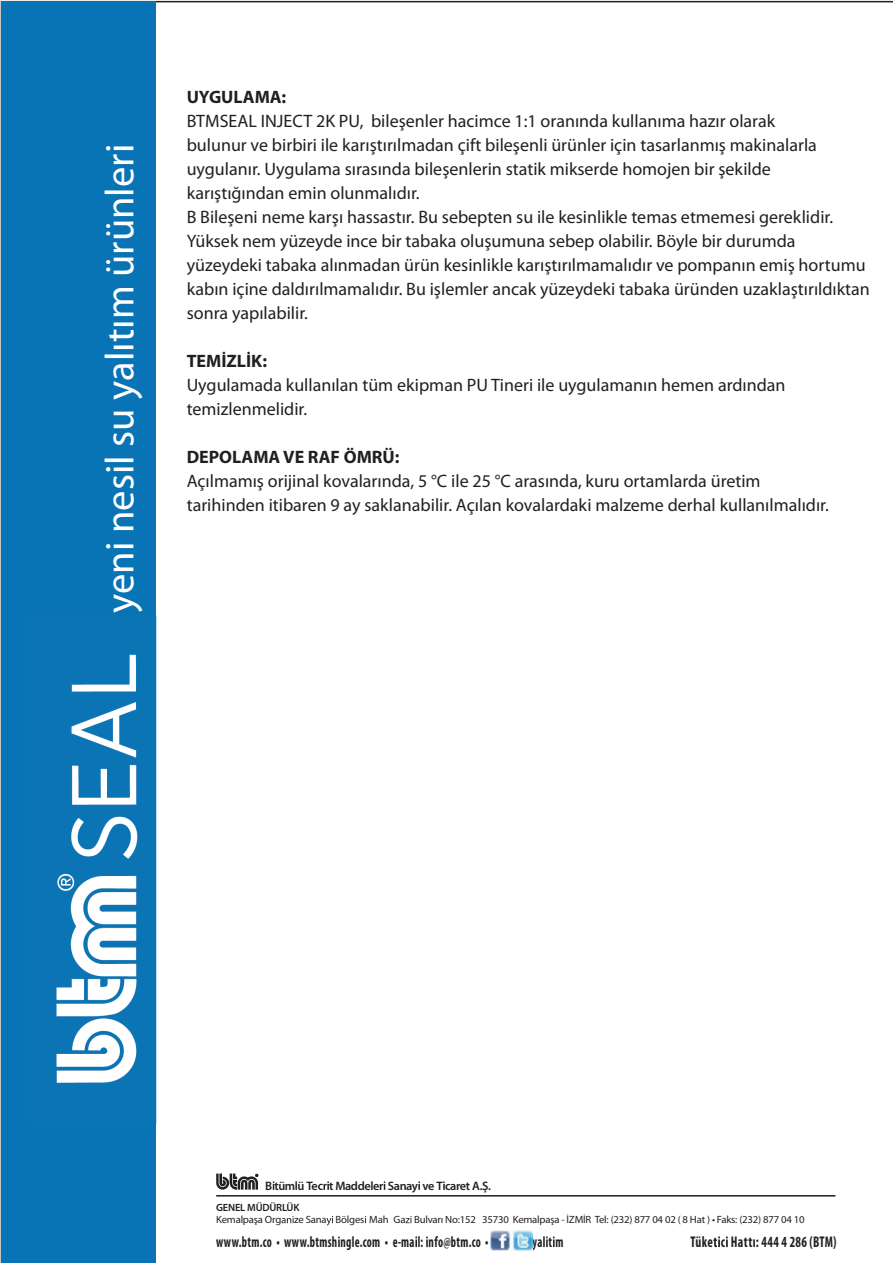
<style>
.page{position:relative;width:893px;height:1263px;background:#fff}
.page>*{position:absolute;margin:0;border:0;box-sizing:border-box;transform-origin:0 0}
.t1{font:40.5px "Myriad Pro";color:#fff}
.t2{font:18px/24px "Myriad Pro";color:#231f20}
.t3{font:700 18px "Myriad Pro";color:#231f20}
.t4{font:700 condensed 15.6px "Myriad Pro";letter-spacing:.025em;color:#231f20;scale:.76 1}
.t5{font:700 condensed 15.6px "Myriad Pro";letter-spacing:.025em;color:#231f20;scale:.84 1}
.t6{font:600 12.3px "Myriad Pro";letter-spacing:-.035em;color:#231f20}
.t7{font:10.5px "Myriad Pro";letter-spacing:-.02em;color:#231f20}
.t8{font:600 10.5px "Myriad Pro";letter-spacing:-.02em;color:#231f20}
</style>
<div class="page">
<div style="left:2px;top:2px;width:154px;height:1261px;background:#0974b5"></div>
<img style="left:56px;top:615px;width:101px;height:509px">
<svg style="left:281px;top:1216px;width:13px;height:7px"></svg>
<svg style="left:326px;top:1216px;width:7px;height:9px"></svg>
<svg style="left:405px;top:1216px;width:7px;height:7px"></svg>
<svg style="left:318px;top:1181px;width:11px;height:9px"></svg>
<svg style="left:418px;top:1181px;width:2px;height:9px"></svg>
<svg style="left:443px;top:1181px;width:2px;height:9px"></svg>
<svg style="left:216px;top:1173px;width:42px;height:17px"></svg>
<hr style="left:216px;top:1195px;width:619px;height:1px;background:#231f20">
<svg style="left:338px;top:1236px;width:2px;height:11px"></svg>
<svg style="left:543px;top:1236px;width:12px;height:11px"></svg>
<svg style="left:713px;top:1236px;width:7px;height:11px"></svg>
<svg style="left:726px;top:1236px;width:2px;height:11px"></svg>
<img style="left:490px;top:1231px;width:42px;height:20px">
<h1 class="t1" style="left:95px;top:613px;width:470px;rotate:-90deg">yeni nesil su yalıtım ürünleri</h1>
<p class="t3" style="left:187px;top:85px;width:101px">UYGULAMA:</p>
<p class="t2" style="left:187px;top:108px;width:685px">BTMSEAL INJECT 2K PU, bileşenler hacimce 1:1 oranında kullanıma hazır olarak<br>bulunur ve birbiri ile karıştırılmadan çift bileşenli ürünler için tasarlanmış makinalarla uygulanır. Uygulama sırasında bileşenlerin statik mikserde homojen bir şekilde karıştığından emin olunmalıdır.<br>B Bileşeni neme karşı hassastır. Bu sebepten su ile kesinlikle temas etmemesi gereklidir.<br>Yüksek nem yüzeyde ince bir tabaka oluşumuna sebep olabilir. Böyle bir durumda yüzeydeki tabaka alınmadan ürün kesinlikle karıştırılmamalıdır ve pompanın emiş hortumu kabın içine daldırılmamalıdır. Bu işlemler ancak yüzeydeki tabaka üründen uzaklaştırıldıktan sonra yapılabilir.</p>
<p class="t3" style="left:187px;top:349px;width:82px">TEMİZLİK:</p>
<p class="t2" style="left:187px;top:372px;width:600px">Uygulamada kullanılan tüm ekipman PU Tineri ile uygulamanın hemen ardından temizlenmelidir.</p>
<p class="t3" style="left:187px;top:445px;width:214px">DEPOLAMA VE RAF ÖMRÜ:</p>
<p class="t2" style="left:187px;top:468px;width:644px">Açılmamış orijinal kovalarında, 5 °C ile 25 °C arasında, kuru ortamlarda üretim tarihinden itibaren 9 ay saklanabilir. Açılan kovalardaki malzeme derhal kullanılmalıdır.</p>
<p class="t6" style="left:265px;top:1178px;width:227px">B tümlü Te t Maddeler Sanay ve T caret A.Ş.</p>
<p class="t8" style="left:216px;top:1201px;width:85px">GENEL MÜDÜRLÜK</p>
<p class="t7" style="left:216px;top:1213px;width:590px">Kemalpaşa Org ze Sana Bölges Mah Ga Bulvarı No:152 35730 Kemalpaşa - İZMİR Tel: (232) 877 04 02 ( 8 Hat ) • Faks: (232) 877 04 10</p>
<p class="t4" style="left:216px;top:1232px;width:360px">www.btm.co • www.btmsh ngle.com • e-ma l: nfo@btm.co •</p>
<p class="t4" style="left:510px;top:1232px;width:72px">/btmya t m</p>
<p class="t5" style="left:690px;top:1232px;width:175px">Tüke c Hattı: 444 4 286 (BTM)</p>
</div>
